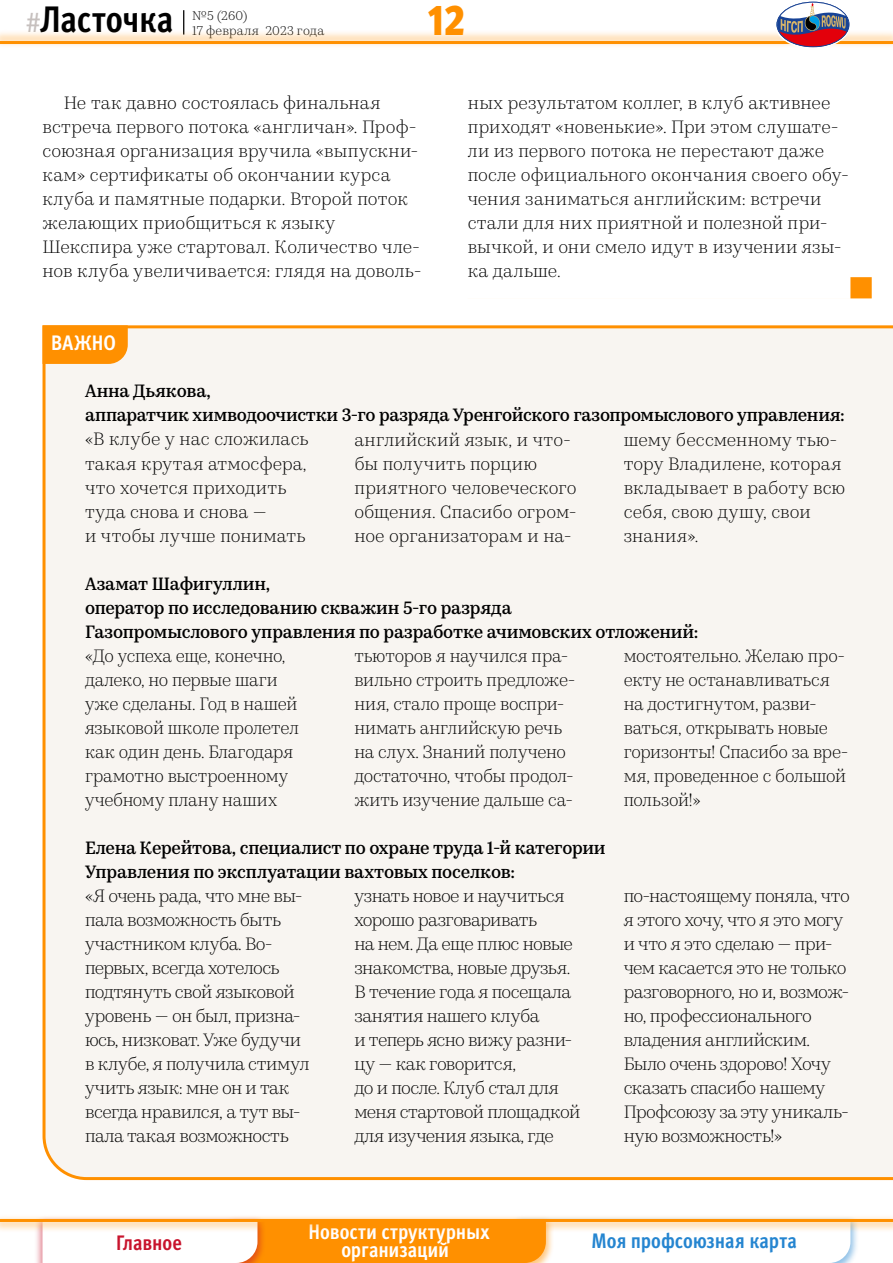
<style>
.page{position:relative;width:893px;height:1263px;background:#fff}
.page>*{position:absolute;margin:0;border:0;box-sizing:border-box;transform-origin:0 0}
.t1{font:900 condensed 43.5px "Meta Pro";color:#ff9000}
.t2{font:700 condensed 36.9px "Meta Pro";letter-spacing:-.005em;color:#000}
.t3{font:700 condensed 21px/18px "Meta Pro";color:#fff;text-align:center}
.t4{font:700 condensed 21px "Meta Pro";letter-spacing:-.005em;color:#2585d0}
.t5{font:700 condensed 21px "Meta Pro";letter-spacing:-.005em;color:#c8142d}
.t6{font:300 18px/24px "Kazimir Text";letter-spacing:.01em;color:#000}
.t7{font:300 18px/24px "Kazimir Text";letter-spacing:-.01em;color:#000}
.t8{font:300 18px/24px "Kazimir Text";letter-spacing:-.03em;color:#000}
.t9{font:500 18px/24px "Kazimir Text";letter-spacing:-.01em;color:#000}
.t10{font:300 12.75px/15px "Kazimir Text";letter-spacing:.015em;color:#000}
.s1{font-weight:400;font-stretch:normal;font-size:27px;color:#c6c0be}
</style>
<div class="page">
<div style="left:42px;top:325px;width:851px;height:856px;background:#f8f5f1"></div>
<svg style="left:43px;top:325px;width:85px;height:39px;background:#fe9307"></svg>
<div style="left:468px;top:277px;width:404px;height:21px;background:#ff9000"></div>
<div style="left:467px;top:276px;width:383px;height:23px;background:#fff"></div>
<svg style="left:183px;top:10px;width:1px;height:19px"></svg>
<div style="left:35px;top:1215px;width:231px;height:48px;background:#c8142d;opacity:.5"></div>
<svg style="left:43px;top:1233px;width:807px;height:30px"></svg>
<div style="left:0;top:29px;width:893px;height:19px;background:#ff9000;opacity:.3"></div>
<hr style="left:0;top:41px;width:893px;height:3px;background:#ff9000">
<div style="left:0;top:1214px;width:893px;height:19px;background:#ff9000;opacity:.3"></div>
<hr style="left:0;top:1219px;width:893px;height:3px;background:#ff9000">
<svg style="left:775px;top:2px;width:75px;height:46px"></svg>
<div style="left:775px;top:0;width:75px;height:48px;border:1px solid #fff;border-radius:50%"></div>
<h2 class="t2" style="left:26px;top:-9px;width:149px"><span class="s1">#</span>Ласточка</h2>
<p class="t10" style="left:192px;top:7px;width:133px">№5 (260)<br>17 февраля 2023 года</p>
<h1 class="t1" style="left:428px;top:-14px;width:39px">12</h1>
<p class="t6" style="left:43px;top:90px;width:381px;text-indent:21px">Не так давно состоялась финальная встреча первого потока «англичан». Проф&shy;союзная организация вручила «выпускни&shy;кам» сертификаты об окончании курса клуба и памятные подарки. Второй поток желающих приобщиться к языку Шекспира уже стартовал. Количество чле&shy;нов клуба увеличивается: глядя на доволь-</p>
<p class="t6" style="left:468px;top:90px;width:383px">ных результатом коллег, в клуб активнее приходят «новенькие». При этом слушате&shy;ли из первого потока не перестают даже после официального окончания своего обу&shy;чения заниматься английским: встречи стали для них приятной и полезной при&shy;вычкой, и они смело идут в изучении язы&shy;ка дальше.</p>
<p class="t3" style="left:51px;top:332px;width:66px">ВАЖНО</p>
<p class="t9" style="left:85px;top:378px;width:761px">Анна Дьякова,<br>аппаратчик химводоочистки 3‑го разряда Уренгойского газопромыслового управления:</p>
<p class="t6" style="left:85px;top:426px;width:225px">«В клубе у нас сложилась такая крутая атмосфера, что хочется приходить туда снова и снова —<br>и чтобы лучше понимать</p>
<p class="t6" style="left:354px;top:426px;width:224px">английский язык, и что&shy;бы получить порцию приятного человеческого общения. Спасибо огром&shy;ное организаторам и на-</p>
<p class="t6" style="left:624px;top:426px;width:223px">шему бессменному тью&shy;тору Владилене, которая вкладывает в работу всю себя, свою душу, свои знания».</p>
<p class="t9" style="left:85px;top:570px;width:615px">Азамат Шафигуллин,<br>оператор по исследованию скважин 5‑го разряда<br>Газопромыслового управления по разработке ачимовских отложений:</p>
<p class="t7" style="left:85px;top:642px;width:215px">«До успеха еще, конечно, далеко, но первые шаги уже сделаны. Год в нашей языковой школе пролетел как один день. Благодаря грамотно выстроенному учебному плану наших</p>
<p class="t7" style="left:354px;top:642px;width:223px">тьюторов я научился пра&shy;вильно строить предложе&shy;ния, стало проще воспри&shy;нимать английскую речь на слух. Знаний получено достаточно, чтобы продол&shy;жить изучение дальше са-</p>
<p class="t7" style="left:624px;top:642px;width:226px">мостоятельно. Желаю про&shy;екту не останавливаться на достигнутом, разви&shy;ваться, открывать новые горизонты! Спасибо за вре&shy;мя, проведенное с большой пользой!»</p>
<p class="t9" style="left:85px;top:834px;width:522px">Елена Керейтова, специалист по охране труда 1‑й категории<br>Управления по эксплуатации вахтовых поселков:</p>
<p class="t7" style="left:85px;top:882px;width:226px">«Я очень рада, что мне вы&shy;пала возможность быть участником клуба. Во&shy;первых, всегда хотелось подтянуть свой языковой уровень — он был, призна&shy;юсь, низковат. Уже будучи в клубе, я получила стимул учить язык: мне он и так всегда нравился, а тут вы&shy;пала такая возможность</p>
<p class="t8" style="left:354px;top:883px;width:228px">узнать новое и научиться хорошо разговаривать<br>на нем. Да еще плюс новые знакомства, новые друзья.<br>В течение года я посещала занятия нашего клуба<br>и теперь ясно вижу разни&shy;цу — как говорится,<br>до и после. Клуб стал для меня стартовой площадкой для изучения языка, где</p>
<p class="t8" style="left:624px;top:883px;width:228px">по-настоящему поняла, что я этого хочу, что я это могу и что я это сделаю — при&shy;чем касается это не только разговорного, но и, возмож&shy;но, профессионального владения английским.<br>Было очень здорово! Хочу сказать спасибо нашему<br>Профсоюзу за эту уникаль&shy;ную возможность!»</p>
<p class="t5" style="left:116px;top:1226px;width:67px">Главное</p>
<p class="t3" style="left:309px;top:1222px;width:182px">Новости структурных организаций</p>
<p class="t4" style="left:592px;top:1225px;width:207px">Моя профсоюзная карта</p>
</div>
